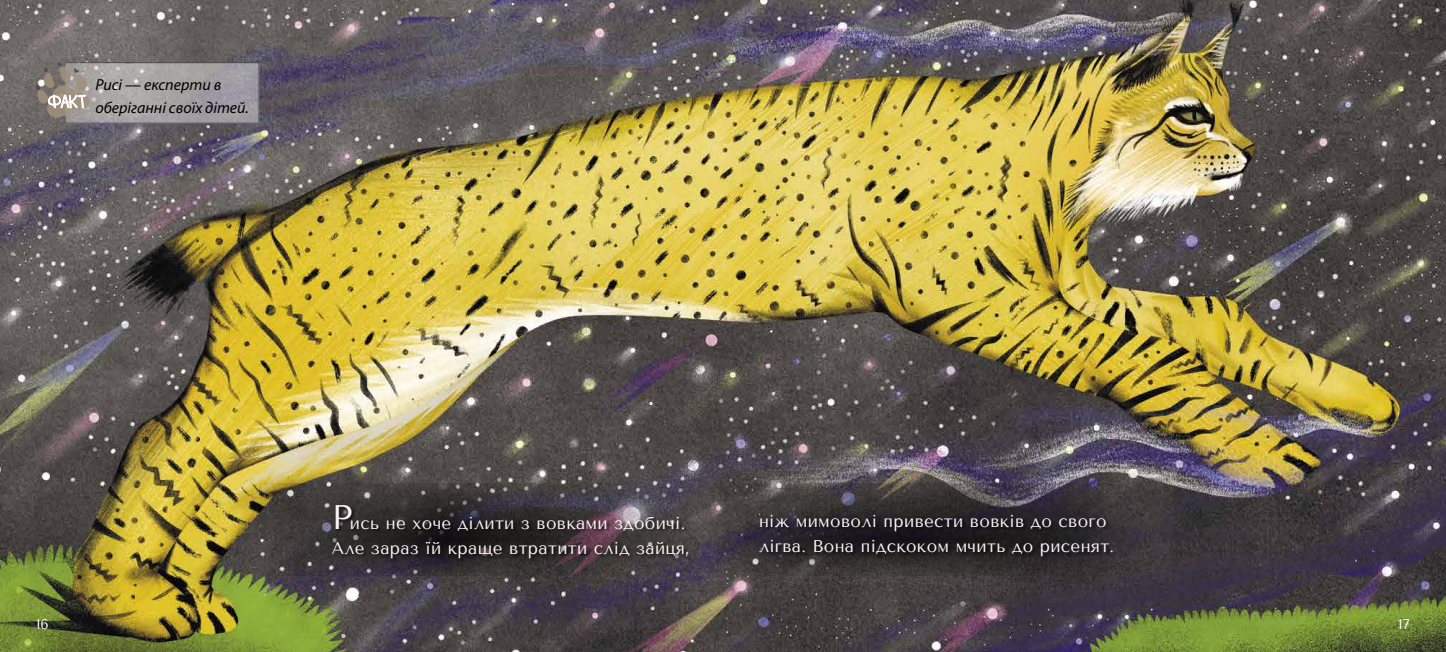
<style>
.page{position:relative;width:1446px;height:652px;background:#fff}
.page>*{position:absolute;margin:0;border:0;box-sizing:border-box;transform-origin:0 0}
.t1{font:17px/25px "Tenor Sans";letter-spacing:.02em;color:#fbf4f7}
.t2{font:italic 16px/23px "Myriad Pro";color:#000}
.t3{font:14px "Tenor Sans";color:#fff}
.s1{font-size:34px}
</style>
<div class="page">
<img style="left:0;top:0;width:1446px;height:652px">
<img style="left:197px;top:483px;width:109px;height:92px">
<img style="left:306px;top:469px;width:836px;height:125px">
<img style="left:27px;top:55px;width:292px;height:75px">
<svg style="left:36px;top:62px;width:224px;height:62px;background:#9f9b9b"></svg>
<div style="left:332px;top:504px;width:361px;height:59px;background:#000;opacity:.75"></div>
<div style="left:758px;top:514px;width:359px;height:48px;background:#000;opacity:.75"></div>
<p class="t2" style="left:95px;top:73px;width:155px">Рисі — експерти в оберіганні своїх дітей.</p>
<p class="t1" style="left:332px;top:511px;width:359px"><span class="s1">Р</span>ись не хоче ділити з вовками здобичі.<br>Але зараз їй краще втратити слід зайця,</p>
<p class="t1" style="left:759px;top:509px;width:357px">ніж мимоволі привести вовків до свого лігва. Вона підскоком мчить до рисенят.</p>
<p class="t3" style="left:36px;top:616px;width:14px">16</p>
<p class="t3" style="left:1398px;top:616px;width:13px">17</p>
</div>
